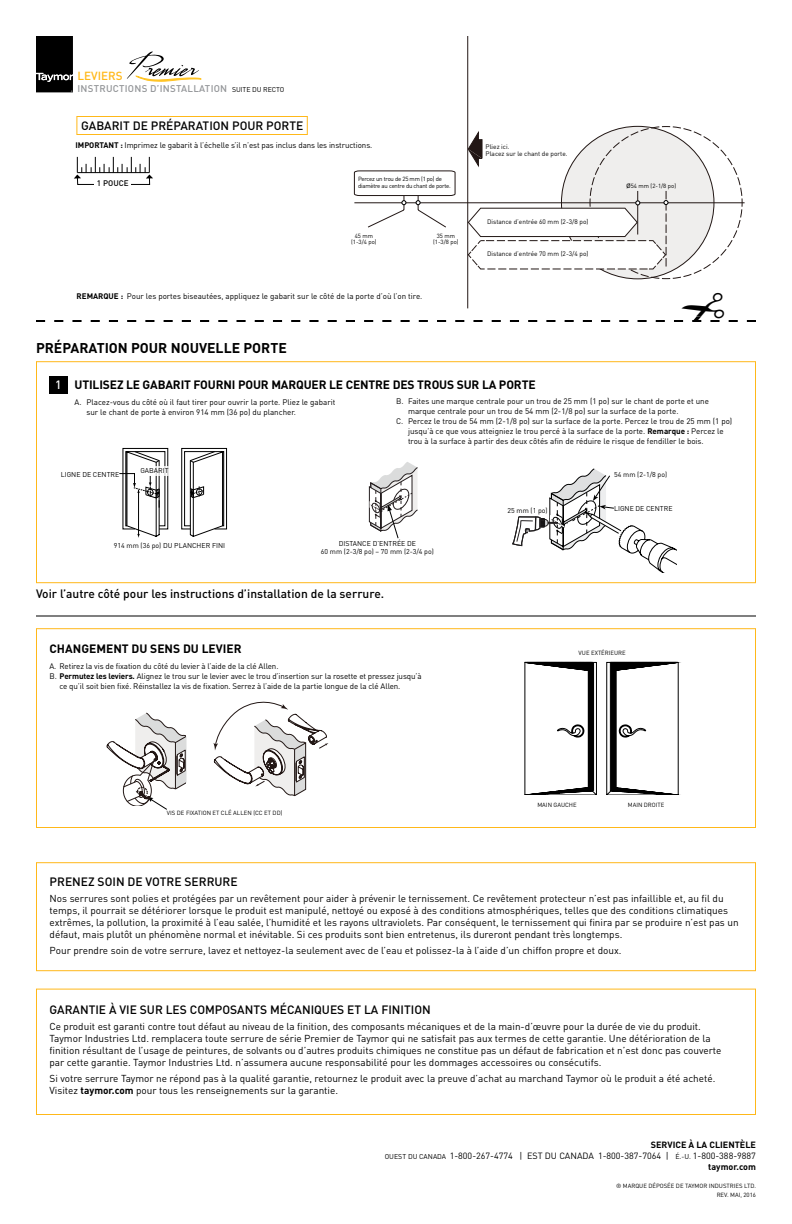
<style>
.page{position:relative;width:792px;height:1224px;background:#fff}
.page>*{position:absolute;margin:0;border:0;box-sizing:border-box;transform-origin:0 0}
.t1{font:700 14px "DIN";color:#000}
.t2{font:500 12px "DIN";color:#000}
.t3{font:700 12px "DIN";letter-spacing:-.01em;color:#000}
.t4{font:500 12px "DIN";color:#fff}
.t5{font:500 11.6px "DIN";color:#ffb819}
.t6{font:10px/12px "DIN";color:#000}
.t7{font:500 9.7px "DIN";letter-spacing:.025em;color:#939598}
.t8{font:9px/11px "DIN";color:#000;text-align:right}
.t9{font:8px/10px "DIN";color:#000}
.t10{font:500 8px "DIN";color:#000}
.t11{font:7px/8px "DIN";color:#000;text-align:center}
.t12{font:6.5px/7px "DIN";color:#000}
.t13{font:6px/6px "DIN";color:#000;text-align:center}
.t14{font:6px/7px "DIN";letter-spacing:-.035em;color:#000}
.s1{font-weight:400;font-size:7px;color:#000}
.s2{font-weight:700}
.s3{font-size:9px}
.s4{font-size:7px}
</style>
<div class="page">
<svg style="left:36px;top:36px;width:37px;height:56px;background:#101010"></svg>
<svg style="left:127px;top:52px;width:75px;height:30px"></svg>
<hr style="left:354px;top:203px;width:391px;height:1px;background:#221715">
<hr style="left:467px;top:36px;width:1px;height:272px;background:#221715">
<div style="left:76px;top:116px;width:232px;height:19px;border:1px solid #ffb819"></div>
<div style="left:36px;top:628px;width:720px;height:200px;border:1px solid #ffb819"></div>
<svg style="left:214px;top:701px;width:114px;height:96px"></svg>
<svg style="left:107px;top:713px;width:80px;height:97px"></svg>
<div style="left:36px;top:361px;width:720px;height:222px;border:1px solid #ffb819"></div>
<svg style="left:119px;top:448px;width:108px;height:90px"></svg>
<svg style="left:168px;top:466px;width:5px;height:10px"></svg>
<svg style="left:369px;top:462px;width:49px;height:77px"></svg>
<svg style="left:137px;top:466px;width:31px;height:10px"></svg>
<hr style="left:36px;top:616px;width:720px;height:1px;background:#000">
<div style="left:36px;top:862px;width:720px;height:109px;border:1px solid #ffb819"></div>
<div style="left:77px;top:178px;width:73px;height:7px;border:1px solid #000"></div>
<svg style="left:74px;top:157px;width:79px;height:22px"></svg>
<div style="left:95px;top:179px;width:36px;height:11px;background:#fff"></div>
<div style="left:36px;top:989px;width:720px;height:126px;border:1px solid #ffb819"></div>
<svg style="left:353px;top:170px;width:103px;height:58px"></svg>
<svg style="left:467px;top:126px;width:276px;height:154px"></svg>
<div style="left:49px;top:376px;width:18px;height:18px;background:#000"></div>
<svg style="left:512px;top:468px;width:170px;height:327px"></svg>
<svg style="left:36px;top:293px;width:720px;height:29px"></svg>
<p class="t5" style="left:78px;top:69px;width:47px">LEVIERS</p>
<p class="t7" style="left:78px;top:83px;width:208px">INSTRUCTIONS D’INSTALLATION <span class="s1">SUITE DU RECTO</span></p>
<p class="t2" style="left:81px;top:118px;width:224px">GABARIT DE PRÉPARATION POUR PORTE</p>
<p class="t9" style="left:76px;top:140px;width:298px"><span class="s2">IMPORTANT :</span> Imprimez le gabarit à l’échelle s’il n’est pas inclus dans les instructions.</p>
<p class="t10" style="left:97px;top:178px;width:33px">1 POUCE</p>
<p class="t14" style="left:358px;top:176px;width:94px">Percez un trou de 25 mm (1 po) de diamètre au centre du chant de porte.</p>
<p class="t13" style="left:351px;top:233px;width:27px">45 mm (1-3/4 po)</p>
<p class="t13" style="left:433px;top:233px;width:27px">35 mm (1-3/8 po)</p>
<p class="t9" style="left:77px;top:291px;width:347px"><span class="s2">REMARQUE :</span> Pour les portes biseautées, appliquez le gabarit sur le côté de la porte d’où l’on tire.</p>
<p class="t12" style="left:486px;top:143px;width:83px">Pliez ici.<br>Placez sur le chant de porte.</p>
<p class="t12" style="left:487px;top:218px;width:103px">Distance d’entrée 60 mm (2-3/8 po)</p>
<p class="t12" style="left:487px;top:250px;width:103px">Distance d’entrée 70 mm (2-3/4 po)</p>
<p class="t13" style="left:626px;top:183px;width:52px"><span class="s3">ø</span>54 mm (2-1/8 po)</p>
<h1 class="t1" style="left:36px;top:339px;width:252px">PRÉPARATION POUR NOUVELLE PORTE</h1>
<p class="t4" style="left:55px;top:377px;width:8px">1</p>
<p class="t3" style="left:74px;top:376px;width:463px">UTILISEZ LE GABARIT FOURNI POUR MARQUER LE CENTRE DES TROUS SUR LA PORTE</p>
<p class="t9" style="left:86px;top:396px;width:250px;text-indent:-12px">A. Placez-vous du côté où il faut tirer pour ouvrir la porte. Pliez le gabarit sur le chant de porte à environ 914 mm (36 po) du plancher.</p>
<p class="t9" style="left:396px;top:396px;width:315px">B. Faites une marque centrale pour un trou de 25 mm (1 po) sur le chant de porte et une</p>
<p class="t9" style="left:408px;top:406px;width:272px">marque centrale pour un trou de 54 mm (2-1/8 po) sur la surface de la porte.</p>
<p class="t9" style="left:396px;top:416px;width:338px">C. Percez le trou de 54 mm (2-1/8 po) sur la surface de la porte. Percez le trou de 25 mm (1 po)</p>
<p class="t9" style="left:408px;top:426px;width:317px">jusqu’à ce que vous atteigniez le trou percé à la surface de la porte. <span class="s2">Remarque :</span> Percez le</p>
<p class="t9" style="left:408px;top:436px;width:297px">trou à la surface à partir des deux côtés afin de réduire le risque de fendiller le bois.</p>
<p class="t11" style="left:61px;top:470px;width:60px">LIGNE DE CENTRE</p>
<p class="t11" style="left:140px;top:467px;width:30px">GABARIT</p>
<p class="t11" style="left:114px;top:541px;width:113px">914 mm (36 po) DU PLANCHER FINI</p>
<p class="t11" style="left:321px;top:540px;width:115px">DISTANCE D’ENTRÉE DE<br>60 mm (2-3/8 po) – 70 mm (2-3/4 po)</p>
<p class="t2" style="left:36px;top:586px;width:350px">Voir l’autre côté pour les instructions d’installation de la serrure.</p>
<p class="t3" style="left:50px;top:641px;width:194px">CHANGEMENT DU SENS DU LEVIER</p>
<p class="t9" style="left:50px;top:661px;width:231px">A. Retirez la vis de fixation du côté du levier à l’aide de la clé Allen.</p>
<p class="t9" style="left:50px;top:671px;width:374px">B. <span class="s2">Permutez les leviers.</span> Alignez le trou sur le levier avec le trou d’insertion sur la rosette et pressez jusqu’à</p>
<p class="t9" style="left:60px;top:681px;width:342px">ce qu’il soit bien fixé. Réinstallez la vis de fixation. Serrez à l’aide de la partie longue de la clé Allen.</p>
<p class="t13" style="left:167px;top:810px;width:117px">VIS DE FIXATION ET CLÉ ALLEN (CC ET DD)</p>
<p class="t11" style="left:614px;top:470px;width:54px">54 mm (2-1/8 po)</p>
<p class="t11" style="left:507px;top:507px;width:42px">25 mm (1 po)</p>
<p class="t11" style="left:614px;top:505px;width:60px">LIGNE DE CENTRE</p>
<p class="t13" style="left:579px;top:649px;width:49px">VUE EXTÉRIEURE</p>
<p class="t13" style="left:537px;top:802px;width:41px">MAIN GAUCHE</p>
<p class="t13" style="left:628px;top:802px;width:38px">MAIN DROITE</p>
<p class="t2" style="left:50px;top:874px;width:190px">PRENEZ SOIN DE VOTRE SERRURE</p>
<p class="t6" style="left:50px;top:892px;width:691px">Nos serrures sont polies et protégées par un revêtement pour aider à prévenir le ternissement. Ce revêtement protecteur n’est pas infaillible et, au fil du temps, il pourrait se détériorer lorsque le produit est manipulé, nettoyé ou exposé à des conditions atmosphériques, telles que des conditions climatiques extrêmes, la pollution, la proximité à l’eau salée, l’humidité et les rayons ultraviolets. Par conséquent, le ternissement qui finira par se produire n’est pas un défaut, mais plutôt un phénomène normal et inévitable. Si ces produits sont bien entretenus, ils dureront pendant très longtemps.</p>
<p class="t6" style="left:50px;top:944px;width:574px">Pour prendre soin de votre serrure, lavez et nettoyez-la seulement avec de l’eau et polissez-la à l’aide d’un chiffon propre et doux.</p>
<p class="t2" style="left:50px;top:1002px;width:383px">GARANTIE À VIE SUR LES COMPOSANTS MÉCANIQUES ET LA FINITION</p>
<p class="t6" style="left:50px;top:1020px;width:673px">Ce produit est garanti contre tout défaut au niveau de la finition, des composants mécaniques et de la main-d’œuvre pour la durée de vie du produit.<br>Taymor Industries Ltd. remplacera toute serrure de série Premier de Taymor qui ne satisfait pas aux termes de cette garantie. Une détérioration de la finition résultant de l’usage de peintures, de solvants ou d’autres produits chimiques ne constitue pas un défaut de fabrication et n’est donc pas couverte par cette garantie. Taymor Industries Ltd. n’assumera aucune responsabilité pour les dommages accessoires ou consécutifs.</p>
<p class="t6" style="left:50px;top:1072px;width:667px">Si votre serrure Taymor ne répond pas à la qualité garantie, retournez le produit avec la preuve d’achat au marchand Taymor où le produit a été acheté.<br>Visitez <span class="s2">taymor.com</span> pour tous les renseignements sur la garantie.</p>
<p class="t8" style="left:385px;top:1139px;width:373px"><span class="s2">SERVICE À LA CLIENTÈLE<br></span><span class="s4">OUEST DU CANADA</span> 1-800-267-4774 | EST DU CANADA 1-800-387-7064 | <span class="s4">É.-U.</span> 1-800-388-9887 <span class="s2">taymor.com</span></p>
<p class="t13" style="left:616px;top:1181px;width:141px;line-height:9px;text-align:right">® MARQUE DÉPOSÉE DE TAYMOR INDUSTRIES LTD.<br>REV. MAI, 2016</p>
</div>
